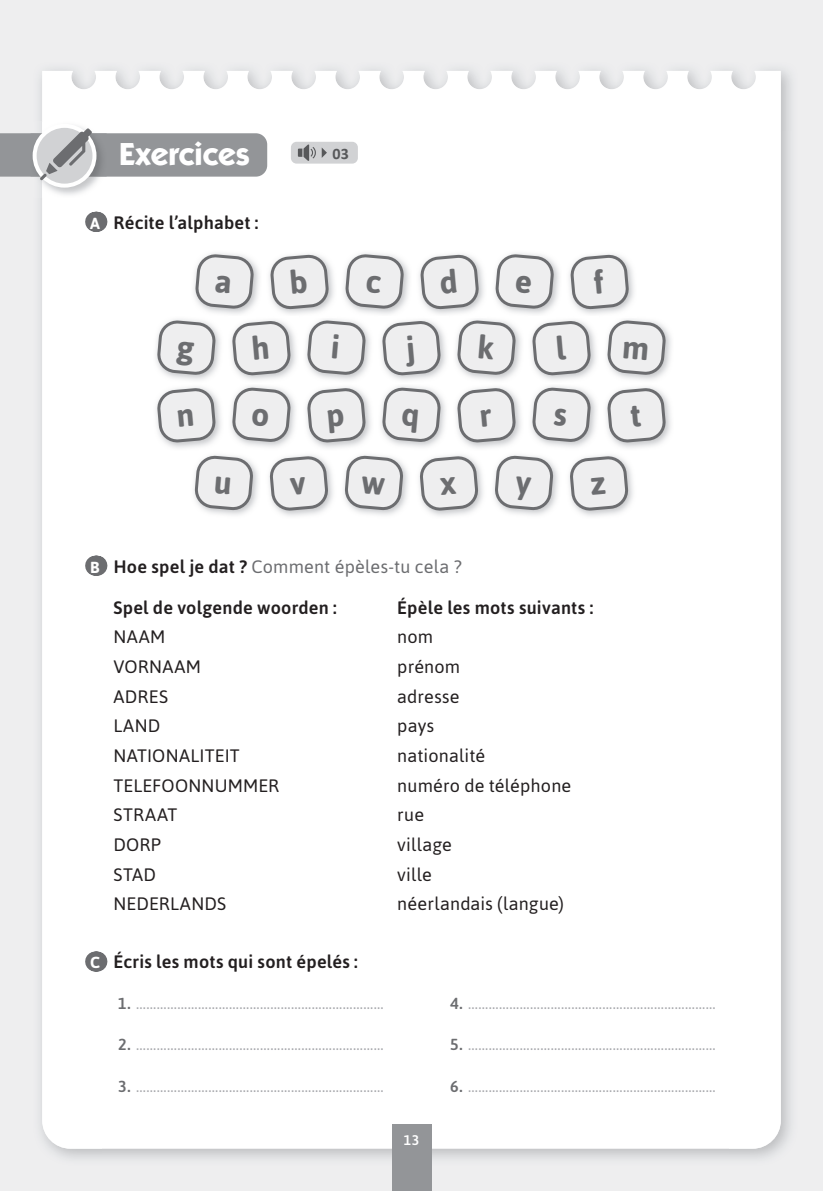
<style>
.page{position:relative;width:823px;height:1191px;background:#fff}
.page>*{position:absolute;margin:0;border:0;box-sizing:border-box;transform-origin:0 0}
.t1{font:700 32px "ITC Kabel Std";letter-spacing:-.015em;color:#fff}
.t2{font:18px "Asap";letter-spacing:.01em;color:#231f20}
.t3{font:500 18px "Asap";letter-spacing:.01em;color:#231f20}
.t4{font:18px "Asap";letter-spacing:.01em;color:#6c6d70}
.t5{font:16px "Asap";color:#a8a9ad}
.t6{font:700 16px "Calibri";color:#57585a}
.t7{font:500 14px "Asap";color:#fff}
.s1{font-weight:700;font-size:16px;color:#fff}
.s2{font-weight:500;color:#231f20}
.s3{font-weight:500;color:#6c6d70}
</style>
<div class="page">
<div style="left:0;top:0;width:822px;height:1191px;background:#eeeeef"></div>
<img style="left:40px;top:69px;width:751px;height:62px">
<img style="left:728px;top:131px;width:63px;height:1028px">
<div style="left:42px;top:71px;width:738px;height:1077px;background:#fff"></div>
<div style="left:391px;top:1124px;width:40px;height:67px;background:#939598"></div>
<svg style="left:95px;top:212px;width:2px;height:20px"></svg>
<svg style="left:95px;top:555px;width:2px;height:20px"></svg>
<svg style="left:95px;top:951px;width:2px;height:20px"></svg>
<img style="left:153px;top:316px;width:70px;height:134px">
<img style="left:266px;top:250px;width:70px;height:67px">
<img style="left:303px;top:316px;width:70px;height:134px">
<img style="left:416px;top:250px;width:70px;height:67px">
<img style="left:453px;top:316px;width:70px;height:134px">
<img style="left:566px;top:250px;width:70px;height:67px">
<img style="left:602px;top:316px;width:71px;height:134px">
<img style="left:191px;top:250px;width:70px;height:67px">
<img style="left:228px;top:317px;width:70px;height:133px">
<img style="left:341px;top:250px;width:70px;height:67px">
<img style="left:378px;top:317px;width:70px;height:133px">
<img style="left:491px;top:250px;width:70px;height:67px">
<img style="left:528px;top:317px;width:70px;height:133px">
<img style="left:266px;top:317px;width:32px;height:1px">
<img style="left:228px;top:317px;width:33px;height:1px">
<img style="left:228px;top:383px;width:70px;height:1px">
<img style="left:265px;top:452px;width:71px;height:67px">
<img style="left:416px;top:317px;width:32px;height:1px">
<img style="left:378px;top:317px;width:33px;height:1px">
<img style="left:378px;top:383px;width:70px;height:1px">
<img style="left:415px;top:452px;width:71px;height:67px">
<img style="left:566px;top:317px;width:32px;height:1px">
<img style="left:528px;top:317px;width:33px;height:1px">
<img style="left:528px;top:383px;width:70px;height:1px">
<img style="left:565px;top:452px;width:71px;height:67px">
<img style="left:191px;top:316px;width:32px;height:1px">
<img style="left:191px;top:451px;width:70px;height:67px">
<img style="left:303px;top:316px;width:33px;height:1px">
<img style="left:341px;top:316px;width:32px;height:1px">
<img style="left:341px;top:451px;width:70px;height:67px">
<img style="left:453px;top:316px;width:33px;height:1px">
<img style="left:491px;top:316px;width:32px;height:1px">
<img style="left:490px;top:451px;width:70px;height:67px">
<img style="left:603px;top:316px;width:33px;height:1px">
<img style="left:39px;top:122px;width:68px;height:76px">
<svg style="left:35px;top:126px;width:59px;height:60px"></svg>
<div style="left:33px;top:124px;width:63px;height:64px;border:4px solid #fff;border-radius:50%"></div>
<svg style="left:0;top:128px;width:267px;height:52px;background:#aaacae"></svg>
<div style="left:291px;top:142px;width:66px;height:22px;background:#d1d2d4;border-radius:6px"></div>
<svg style="left:298px;top:144px;width:29px;height:17px"></svg>
<svg style="left:157px;top:388px;width:58px;height:54px"></svg>
<svg style="left:270px;top:255px;width:58px;height:53px"></svg>
<svg style="left:307px;top:388px;width:58px;height:54px"></svg>
<svg style="left:420px;top:255px;width:58px;height:53px"></svg>
<svg style="left:457px;top:388px;width:58px;height:54px"></svg>
<svg style="left:570px;top:255px;width:58px;height:53px"></svg>
<svg style="left:607px;top:388px;width:58px;height:54px"></svg>
<svg style="left:193px;top:253px;width:63px;height:58px"></svg>
<svg style="left:230px;top:386px;width:63px;height:58px"></svg>
<svg style="left:343px;top:253px;width:63px;height:58px"></svg>
<svg style="left:380px;top:386px;width:63px;height:58px"></svg>
<svg style="left:493px;top:253px;width:63px;height:58px"></svg>
<svg style="left:529px;top:386px;width:63px;height:58px"></svg>
<svg style="left:232px;top:321px;width:58px;height:54px"></svg>
<svg style="left:270px;top:456px;width:57px;height:54px"></svg>
<svg style="left:382px;top:321px;width:58px;height:54px"></svg>
<svg style="left:420px;top:456px;width:57px;height:54px"></svg>
<svg style="left:532px;top:321px;width:58px;height:54px"></svg>
<svg style="left:570px;top:456px;width:57px;height:54px"></svg>
<svg style="left:155px;top:319px;width:63px;height:58px"></svg>
<svg style="left:192px;top:454px;width:63px;height:58px"></svg>
<svg style="left:305px;top:319px;width:63px;height:58px"></svg>
<svg style="left:342px;top:454px;width:63px;height:58px"></svg>
<svg style="left:454px;top:319px;width:63px;height:58px"></svg>
<svg style="left:492px;top:454px;width:63px;height:58px"></svg>
<svg style="left:604px;top:319px;width:63px;height:58px"></svg>
<h1 class="t1" style="left:119px;top:135px;width:132px">Exercices</h1>
<p class="t3" style="left:90px;top:210px;width:170px"><span class="s1">A</span> Récite l’alphabet :</p>
<p class="t6" style="left:332px;top:142px;width:18px">03</p>
<p class="t4" style="left:90px;top:554px;width:372px"><span class="s1">B</span> <span class="s2">Hoe spel je dat ?</span> Comment épèles-tu cela ?</p>
<p class="t3" style="left:113px;top:595px;width:225px">Spel de volgende woorden :</p>
<p class="t3" style="left:397px;top:595px;width:197px">Épèle les mots suivants :</p>
<p class="t2" style="left:113px;top:625px;width:53px">NAAM</p>
<p class="t2" style="left:397px;top:625px;width:37px">nom</p>
<p class="t2" style="left:113px;top:655px;width:89px">VORNAAM</p>
<p class="t2" style="left:397px;top:655px;width:64px">prénom</p>
<p class="t2" style="left:113px;top:684px;width:56px">ADRES</p>
<p class="t2" style="left:397px;top:684px;width:64px">adresse</p>
<p class="t2" style="left:113px;top:714px;width:48px">LAND</p>
<p class="t2" style="left:397px;top:714px;width:38px">pays</p>
<p class="t2" style="left:113px;top:744px;width:128px">NATIONALITEIT</p>
<p class="t2" style="left:397px;top:744px;width:89px">nationalité</p>
<p class="t2" style="left:113px;top:773px;width:167px">TELEFOONNUMMER</p>
<p class="t2" style="left:397px;top:773px;width:175px">numéro de téléphone</p>
<p class="t2" style="left:113px;top:803px;width:65px">STRAAT</p>
<p class="t2" style="left:397px;top:803px;width:28px">rue</p>
<p class="t2" style="left:113px;top:833px;width:49px">DORP</p>
<p class="t2" style="left:397px;top:833px;width:56px">village</p>
<p class="t2" style="left:113px;top:862px;width:44px">STAD</p>
<p class="t2" style="left:397px;top:862px;width:36px">ville</p>
<p class="t2" style="left:113px;top:892px;width:114px">NEDERLANDS</p>
<p class="t2" style="left:397px;top:892px;width:168px">néerlandais (langue)</p>
<p class="t3" style="left:90px;top:950px;width:269px"><span class="s1">C</span> Écris les mots qui sont épelés :</p>
<p class="t5" style="left:118px;top:993px;width:267px"><span class="s3">1.</span> ………………………………………………………………</p>
<p class="t5" style="left:118px;top:1034px;width:267px"><span class="s3">2.</span> ………………………………………………………………</p>
<p class="t5" style="left:118px;top:1075px;width:267px"><span class="s3">3.</span> ………………………………………………………………</p>
<p class="t5" style="left:450px;top:993px;width:267px"><span class="s3">4.</span> ………………………………………………………………</p>
<p class="t5" style="left:450px;top:1034px;width:267px"><span class="s3">5.</span> ………………………………………………………………</p>
<p class="t5" style="left:450px;top:1075px;width:267px"><span class="s3">6.</span> ………………………………………………………………</p>
<p class="t7" style="left:403px;top:1131px;width:17px">13</p>
</div>
